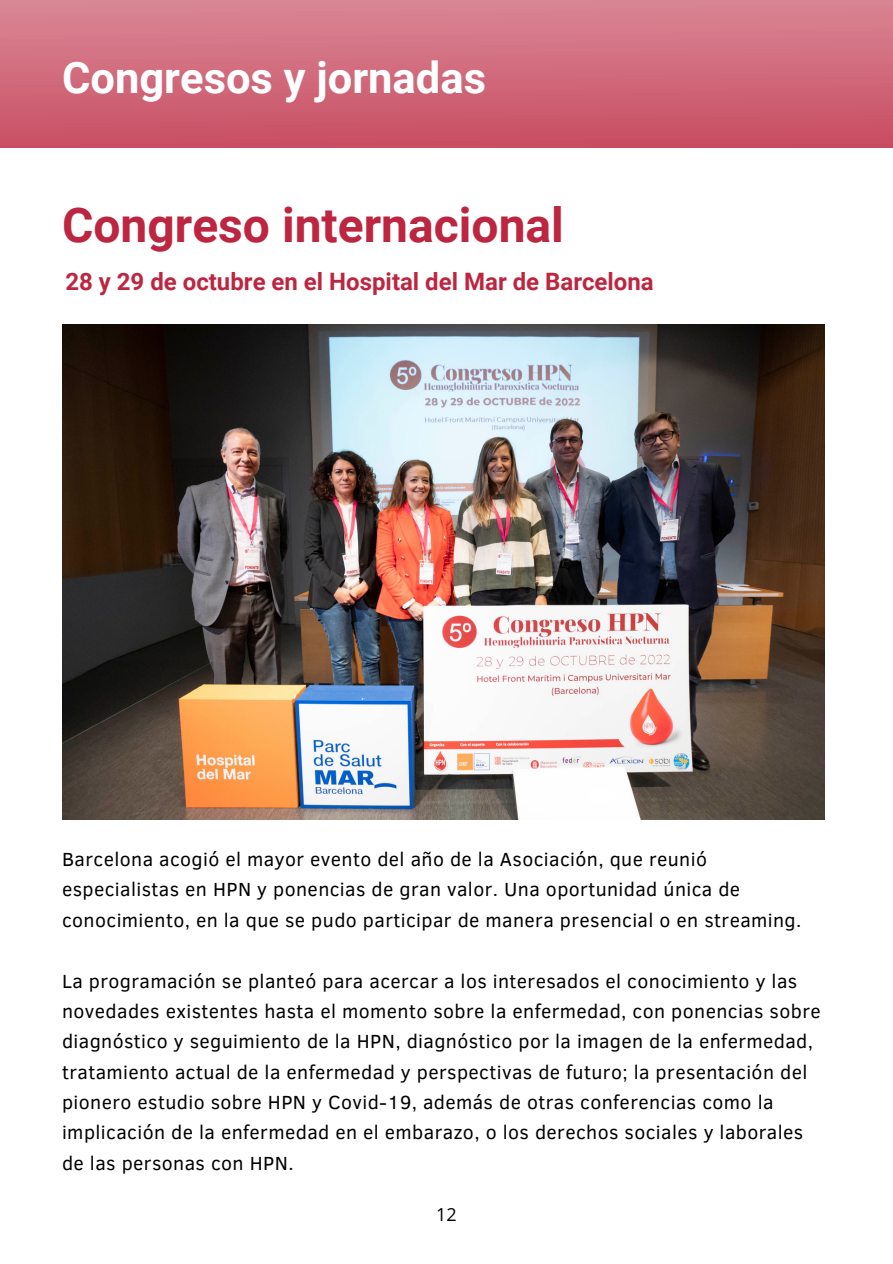
<style>
.page{position:relative;width:893px;height:1264px;background:#fff}
.page>*{position:absolute;margin:0;border:0;box-sizing:border-box;transform-origin:0 0}
.t1{font:700 48px "Roboto";color:#bd2640}
.t2{font:700 43.5px "Roboto";color:#fff}
.t3{font:700 24px "Roboto";color:#bd2640}
.t4{font:19.5px/30.3px "Clear Sans";letter-spacing:.02em;color:#000}
.t5{font:18px "Open Sans";color:#000}
</style>
<div class="page">
<div style="left:0;top:0;width:892px;height:147px;background:linear-gradient(to bottom,#d98795,#c84e63)"></div>
<img style="left:62px;top:324px;width:762px;height:495px">
<p class="t2" style="left:62px;top:53px;width:425px">Congresos y jornadas</p>
<p class="t1" style="left:62px;top:197px;width:503px">Congreso internacional</p>
<p class="t3" style="left:65px;top:268px;width:590px">28 y 29 de octubre en el Hospital del Mar de Barcelona</p>
<p class="t4" style="left:62px;top:843px;width:740px">Barcelona acogió el mayor evento del año de la Asociación, que reunió especialistas en HPN y ponencias de gran valor. Una oportunidad única de conocimiento, en la que se pudo participar de manera presencial o en streaming.</p>
<p class="t4" style="left:62px;top:964px;width:760px">La programación se planteó para acercar a los interesados el conocimiento y las novedades existentes hasta el momento sobre la enfermedad, con ponencias sobre diagnóstico y seguimiento de la HPN, diagnóstico por la imagen de la enfermedad, tratamiento actual de la enfermedad y perspectivas de futuro; la presentación del pionero estudio sobre HPN y Covid-19, además de otras conferencias como la implicación de la enfermedad en el embarazo, o los derechos sociales y laborales de las personas con HPN.</p>
<p class="t5" style="left:436px;top:1201px;width:22px">12</p>
</div>
